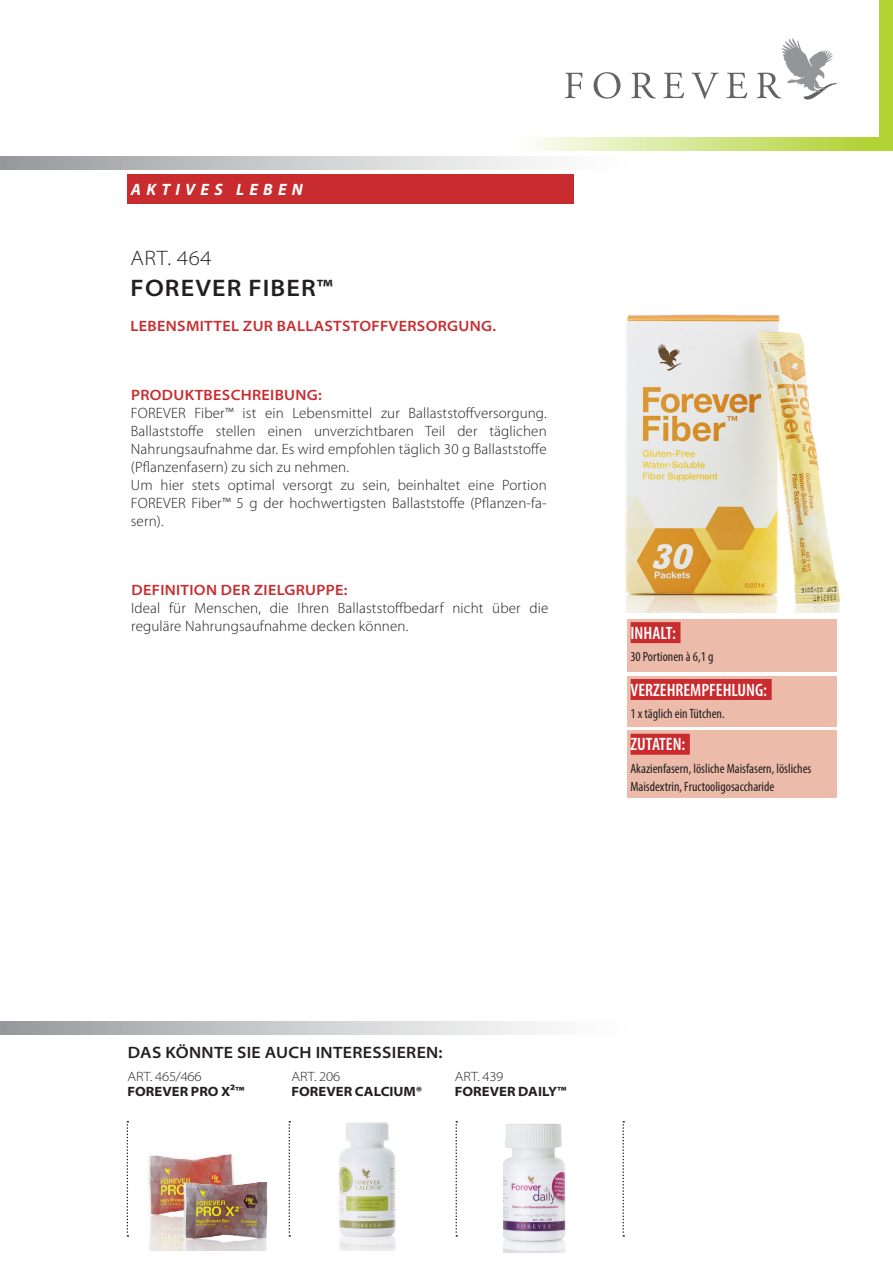
<style>
.page{position:relative;width:893px;height:1263px;background:#fff}
.page>*{position:absolute;margin:0;border:0;box-sizing:border-box;transform-origin:0 0}
.Produktbeschr__LiBü{font:600 semi-expanded 24px "Myriad Pro";letter-spacing:.045em;color:#231f20}
.Produktbeschr__LiBü-2{font:300 semi-expanded 21px "Myriad Pro";letter-spacing:.025em;color:#231f20}
.Artikel-NR____Preis{font:600 condensed 18px "Myriad Pro";color:#fff}
.Produktbeschr__LiBü-3{font:600 semi-expanded 16.5px "Myriad Pro";letter-spacing:.02em;color:#231f20}
.t1{font:italic 700 16.5px "Myriad Pro";letter-spacing:.32em;color:#fff}
.Produktbeschr__LiBü-4{font:300 15px/18px "Myriad Pro";letter-spacing:.01em;color:#231f20;text-align:justify}
.Produktbeschr__LiBü-5{font:600 semi-expanded 15px "Myriad Pro";letter-spacing:.02em;color:#c82c2f}
.Artikel-NR____Preis-2{font:600 semi-expanded 15px "Myriad Pro";letter-spacing:.02em;color:#c82c2f}
.Artikel-NR____Preis-3{font:condensed 13.5px/18px "Myriad Pro";color:#231f20}
.Artikel-NR____Preis-4{font:700 semi-expanded 13.5px/15px "Myriad Pro";color:#231f20}
.Artikel-NR____Preis-5{font:300 semi-expanded 13.5px "Myriad Pro";letter-spacing:-.01em;color:#231f20}
.s1{font-weight:300}
</style>
<div class="page">
<div style="left:128px;top:174px;width:446px;height:30px;background:#c82c2f"></div>
<svg style="left:0;top:156px;width:540px;height:14px;background:#c7c8ca"></svg>
<div style="left:879px;top:0;width:14px;height:140px;background:#b3d234"></div>
<svg style="left:533px;top:137px;width:360px;height:14px;background:#d3e58c"></svg>
<svg style="left:565px;top:73px;width:17px;height:25px"></svg>
<svg style="left:594px;top:72px;width:26px;height:27px"></svg>
<svg style="left:631px;top:73px;width:25px;height:25px"></svg>
<svg style="left:663px;top:73px;width:21px;height:25px"></svg>
<svg style="left:692px;top:73px;width:27px;height:26px"></svg>
<svg style="left:726px;top:73px;width:21px;height:25px"></svg>
<svg style="left:757px;top:38px;width:81px;height:62px"></svg>
<img style="left:625px;top:291px;width:215px;height:321px">
<svg style="left:0;top:1021px;width:540px;height:13px;background:#c7c8ca"></svg>
<svg style="left:289px;top:1121px;width:1px;height:115px"></svg>
<svg style="left:455px;top:1121px;width:2px;height:115px"></svg>
<svg style="left:127px;top:1121px;width:1px;height:115px"></svg>
<div style="left:627px;top:619px;width:210px;height:52px;background:#ecbbaa"></div>
<div style="left:627px;top:676px;width:210px;height:50px;background:#ecbbaa"></div>
<div style="left:631px;top:622px;width:49px;height:21px;background:#c82c2f"></div>
<div style="left:631px;top:679px;width:141px;height:21px;background:#c82c2f"></div>
<div style="left:627px;top:730px;width:210px;height:68px;background:#ecbbaa"></div>
<div style="left:631px;top:734px;width:59px;height:21px;background:#c82c2f"></div>
<svg style="left:622px;top:1121px;width:2px;height:115px"></svg>
<img style="left:339px;top:1122px;width:57px;height:129px">
<img style="left:503px;top:1123px;width:63px;height:130px">
<img style="left:148px;top:1154px;width:85px;height:96px">
<img style="left:152px;top:1167px;width:116px;height:83px">
<p class="t1" style="left:131px;top:179px;width:173px">AKTIVES LEBEN</p>
<p class="Produktbeschr__LiBü-2" style="left:130px;top:246px;width:83px">ART. 464</p>
<p class="Produktbeschr__LiBü" style="left:131px;top:274px;width:203px">FOREVER FIBER™</p>
<p class="Artikel-NR____Preis-2" style="left:131px;top:317px;width:367px">LEBENSMITTEL ZUR BALLASTSTOFFVERSORGUNG.</p>
<p class="Produktbeschr__LiBü-5" style="left:131px;top:386px;width:192px">PRODUKTBESCHREIBUNG:</p>
<p class="Produktbeschr__LiBü-4" style="left:131px;top:404px;width:417px">FOREVER Fiber™ ist ein Lebensmittel zur Ballaststoffversorgung.<br>Ballaststoffe stellen einen unverzichtbaren Teil der täglichen Nahrungsaufnahme dar. Es wird empfohlen täglich 30 g Ballaststoffe (Pflanzenfasern) zu sich zu nehmen.</p>
<p class="Produktbeschr__LiBü-4" style="left:131px;top:476px;width:417px">Um hier stets optimal versorgt zu sein, beinhaltet eine Portion FOREVER Fiber™ 5 g der hochwertigsten Ballaststoffe (Pflanzen-fa&shy;sern).</p>
<p class="Produktbeschr__LiBü-5" style="left:131px;top:581px;width:217px">DEFINITION DER ZIELGRUPPE:</p>
<p class="Produktbeschr__LiBü-4" style="left:131px;top:599px;width:418px">Ideal für Menschen, die Ihren Ballaststoffbedarf nicht über die reguläre Nahrungsaufnahme decken können.</p>
<p class="Artikel-NR____Preis" style="left:631px;top:623px;width:47px">INHALT:</p>
<p class="Artikel-NR____Preis-3" style="left:630px;top:647px;width:85px">30 Portionen à 6,1 g</p>
<p class="Artikel-NR____Preis" style="left:631px;top:680px;width:138px">VERZEHREMPFEHLUNG:</p>
<p class="Artikel-NR____Preis-3" style="left:630px;top:704px;width:96px">1 x täglich ein Tütchen.</p>
<p class="Artikel-NR____Preis" style="left:631px;top:734px;width:56px">ZUTATEN:</p>
<p class="Artikel-NR____Preis-3" style="left:630px;top:759px;width:183px">Akazienfasern, lösliche Maisfasern, lösliches<br>Maisdextrin, Fructooligosaccharide</p>
<p class="Produktbeschr__LiBü-3" style="left:128px;top:1043px;width:316px">DAS KÖNNTE SIE AUCH INTERESSIEREN:</p>
<p class="Artikel-NR____Preis-4" style="left:128px;top:1069px;width:118px"><span class="s1">ART. 465/466<br></span>FOREVER PRO X²™</p>
<p class="Artikel-NR____Preis-4" style="left:291px;top:1069px;width:132px"><span class="s1">ART. 206<br></span>FOREVER CALCIUM®</p>
<p class="Artikel-NR____Preis-5" style="left:455px;top:1069px;width:50px">ART. 439</p>
<p class="Artikel-NR____Preis-4" style="left:455px;top:1084px;width:113px">FOREVER DAILY™</p>
</div>
